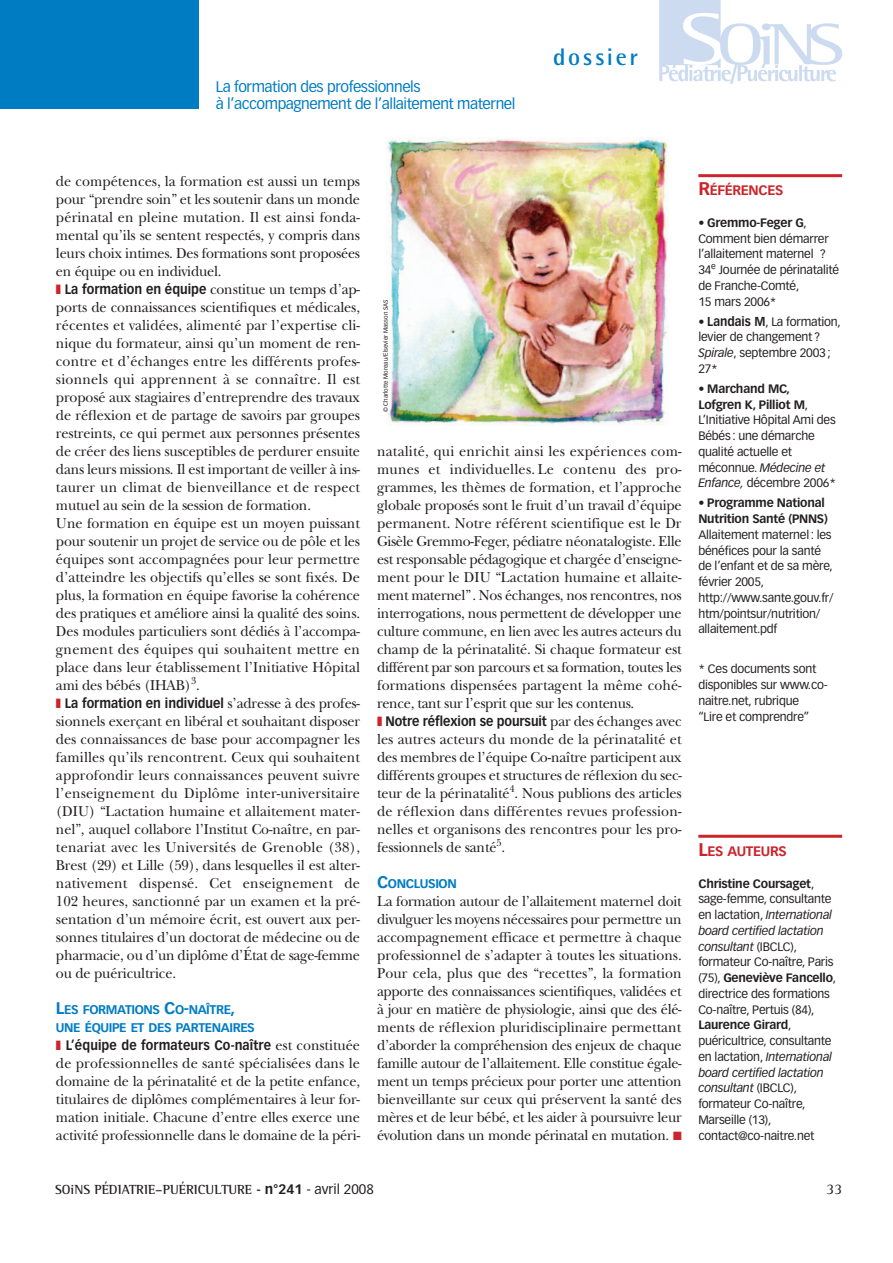
<style>
.page{position:relative;width:893px;height:1263px;background:#fff}
.page>*{position:absolute;margin:0;border:0;box-sizing:border-box;transform-origin:0 0}
.t1{font:700 24px "Rotis Semi Sans";letter-spacing:.105em;color:#007cc2}
.t2{font:15px/18px "New Baskerville";letter-spacing:-.01em;color:#231f20;text-align:justify;scale:.95 1}
.t3{font:15px/17px "Vectora LH";letter-spacing:-.03em;color:#007cc2}
.t4{font:15px "Rotis Semi Serif";color:#231f20}
.t5{font:700 13.5px "Vectora LH";color:#231f20;scale:.92 1}
.t6{font:700 13.5px "Rotis Semi Serif";color:#231f20}
.t7{font:700 13.5px "Vectora LH";letter-spacing:-.025em;color:#cc242b}
.t8{font:700 12.3px/18px "Vectora LH";letter-spacing:-.03em;color:#007cc2}
.t9{font:12px/15.8px "Vectora LH";letter-spacing:-.015em;color:#231f20}
.t10{font:700 12px/15.8px "Vectora LH";letter-spacing:-.02em;color:#231f20}
.t11{font:6px "Vectora LH";color:#231f20}
.s1{color:#cc242b}
.s2{font-family:"Vectora LH";font-weight:700;font-size:13.5px}
.s3{font-family:"New Baskerville";font-weight:400;font-size:15px}
.s4{font-size:16.5px}
.s5{font-size:18px}
.s6{font-weight:700}
.s7{font-weight:700;font-size:12.75px}
.s8{font-style:italic}
.s9{font-weight:400}
.s10{font-family:"Helvetica";font-weight:400}
.s11{font-family:"Vectora LH"}
.s12{font-family:"Vectora LH";font-weight:400}
</style>
<div class="page">
<div style="left:0;top:0;width:199px;height:109px;background:#007cc2"></div>
<img style="left:659px;top:0;width:183px;height:84px">
<hr style="left:698px;top:835px;width:144px;height:3px;background:#cc242b">
<img style="left:386px;top:139px;width:282px;height:286px">
<hr style="left:698px;top:174px;width:144px;height:3px;background:#cc242b">
<p class="t3" style="left:216px;top:78px;width:301px">La formation des professionnels<br>à l’accompagnement de l’allaitement maternel</p>
<h1 class="t1" style="left:553px;top:42px;width:86px">dossier</h1>
<p class="t2" style="left:56px;top:172px;width:321px;text-align:left">de compétences, la formation est aussi un temps pour “prendre soin” et les soutenir dans un monde périnatal en pleine mutation. Il est ainsi fonda&shy;mental qu’ils se sentent respectés, y compris dans leurs choix intimes. Des formations sont proposées en équipe ou en individuel.<br><span class="s1">❚</span> <span class="s2">La formation en équipe</span> constitue un temps d’ap&shy;ports de connaissances scientifiques et médicales, récentes et validées, alimenté par l’expertise cli&shy;nique du formateur, ainsi qu’un moment de ren&shy;contre et d’échanges entre les différents profes&shy;sionnels qui apprennent à se connaître. Il est proposé aux stagiaires d’entreprendre des travaux de réflexion et de partage de savoirs par groupes restreints, ce qui permet aux personnes présentes de créer des liens susceptibles de perdurer ensuite dans leurs missions. Il est important de veiller à ins&shy;taurer un climat de bienveillance et de respect mutuel au sein de la session de formation.<br>Une formation en équipe est un moyen puissant pour soutenir un projet de service ou de pôle et les équipes sont accompagnées pour leur permettre d’atteindre les objectifs qu’elles se sont fixés. De plus, la formation en équipe favorise la cohérence des pratiques et améliore ainsi la qualité des soins.<br>Des modules particuliers sont dédiés à l’accompa&shy;gnement des équipes qui souhaitent mettre en place dans leur établissement l’Initiative Hôpital ami des bébés (IHAB)<sup>3</sup>.</p>
<p class="t5" style="left:56px;top:695px;width:332px"><span class="s1">❚</span> La formation en individuel <span class="s3">s’adresse à des profes-</span></p>
<p class="t2" style="left:56px;top:712px;width:321px">sionnels exerçant en libéral et souhaitant disposer des connaissances de base pour accompagner les familles qu’ils rencontrent. Ceux qui souhaitent approfondir leurs connaissances peuvent suivre l’enseignement du Diplôme inter-universitaire (DIU) “Lactation humaine et allaitement mater&shy;nel”, auquel collabore l’Institut Co-naître, en par&shy;tenariat avec les Universités de Grenoble (38), Brest (29) et Lille (59), dans lesquelles il est alter&shy;nativement dispensé. Cet enseignement de 102 heures, sanctionné par un examen et la pré&shy;sentation d’un mémoire écrit, est ouvert aux per&shy;sonnes titulaires d’un doctorat de médecine ou de pharmacie, ou d’un diplôme d’État de sage-femme ou de puéricultrice.</p>
<p class="t8" style="left:56px;top:1000px;width:200px"><span class="s4">L</span>ES FORMATIONS <span class="s4">C</span>O<span class="s4">-</span>NAÎTRE<span class="s4">,<br></span>UNE ÉQUIPE ET DES PARTENAIRES</p>
<p class="t5" style="left:56px;top:1037px;width:332px"><span class="s1">❚</span> L’équipe de formateurs Co-naître <span class="s3">est constituée</span></p>
<p class="t2" style="left:56px;top:1054px;width:321px">de professionnelles de santé spécialisées dans le domaine de la périnatalité et de la petite enfance, titulaires de diplômes complémentaires à leur for&shy;mation initiale. Chacune d’entre elles exerce une activité professionnelle dans le domaine de la péri-</p>
<p class="t11" style="left:382px;top:412px;width:114px;rotate:-90deg">© Charlotte Moreau/Elsevier Masson SAS</p>
<p class="t2" style="left:377px;top:442px;width:322px">natalité, qui enrichit ainsi les expériences com&shy;munes et individuelles. Le contenu des pro&shy;grammes, les thèmes de formation, et l’approche globale proposés sont le fruit d’un travail d’équipe permanent. Notre référent scientifique est le Dr Gisèle Gremmo-Feger, pédiatre néonatalogiste. Elle est responsable pédagogique et chargée d’enseigne&shy;ment pour le DIU “Lactation humaine et allaite&shy;ment maternel” . Nos échanges, nos rencontres, nos interrogations, nous permettent de développer une culture commune, en lien avec les autres acteurs du champ de la périnatalité. Si chaque formateur est différent par son parcours et sa formation, toutes les formations dispensées partagent la même cohé&shy;rence, tant sur l’esprit que sur les contenus.</p>
<p class="t5" style="left:377px;top:713px;width:332px"><span class="s1">❚</span> Notre réflexion se poursuit <span class="s3">par des échanges avec</span></p>
<p class="t2" style="left:377px;top:730px;width:322px">les autres acteurs du monde de la périnatalité et des membres de l’équipe Co-naître participent aux différents groupes et structures de réflexion du sec&shy;teur de la périnatalité<sup>4</sup>. Nous publions des articles de réflexion dans différentes revues profession&shy;nelles et organisons des rencontres pour les pro&shy;fessionnels de santé<sup>5</sup>.</p>
<p class="t8" style="left:377px;top:874px;width:81px"><span class="s4">C</span>ONCLUSION</p>
<p class="t2" style="left:377px;top:892px;width:322px">La formation autour de l’allaitement maternel doit divulguer les moyens nécessaires pour permettre un accompagnement efficace et permettre à chaque professionnel de s’adapter à toutes les situations.<br>Pour cela, plus que des “recettes”, la formation apporte des connaissances scientifiques, validées et à jour en matière de physiologie, ainsi que des élé&shy;ments de réflexion pluridisciplinaire permettant d’aborder la compréhension des enjeux de chaque famille autour de l’allaitement. Elle constitue égale&shy;ment un temps précieux pour porter une attention bienveillante sur ceux qui préservent la santé des mères et de leur bébé, et les aider à poursuivre leur évolution dans un monde périnatal en mutation. <span class="s1">■</span></p>
<p class="t7" style="left:698px;top:182px;width:87px"><span class="s5">R</span>ÉFÉRENCES</p>
<p class="t9" style="left:698px;top:215px;width:142px">• <span class="s6">Gremmo-Feger G</span>,<br>Comment bien démarrer l’allaitement maternel ?<br>34<sup>e</sup> Journée de périnatalité de Franche-Comté,<br>15 mars 2006*</p>
<p class="t9" style="left:698px;top:314px;width:144px">• <span class="s7">Landais M</span>, La formation, levier de changement ?<br><span class="s8">Spirale</span>, septembre 2003;<br>27*</p>
<p class="t9" style="left:698px;top:381px;width:139px">• <span class="s6">Marchand MC,<br>Lofgren K, Pilliot M</span>,<br>L’Initiative Hôpital Ami des<br>Bébés : une démarche qualité actuelle et méconnue. <span class="s8">Médecine et<br>Enfance,</span> décembre 2006*</p>
<p class="t10" style="left:698px;top:495px;width:131px"><span class="s9">•</span> Programme National<br>Nutrition Santé (PNNS)</p>
<p class="t9" style="left:698px;top:527px;width:137px">Allaitement maternel: les bénéfices pour la santé de l’enfant et de sa mère, février 2005, http://www.sante.gouv.fr/ htm/pointsur/nutrition/ allaitement.pdf</p>
<p class="t9" style="left:698px;top:661px;width:131px">* Ces documents sont disponibles sur www.co&shy;naitre.net, rubrique<br>“Lire et comprendre”</p>
<p class="t7" style="left:698px;top:843px;width:90px"><span class="s5">L</span>ES AUTEURS</p>
<p class="t9" style="left:698px;top:875px;width:139px"><span class="s6">Christine Coursaget</span>, sage-femme, consultante en lactation, <span class="s8">International board certified lactation consultant</span> (IBCLC), formateur Co-naître, Paris (75), <span class="s6">Geneviève Fancello</span>, directrice des formations<br>Co-naître, Pertuis (84),<br><span class="s6">Laurence Girard</span>, puéricultrice, consultante en lactation, <span class="s8">International board certified lactation consultant</span> (IBCLC), formateur Co-naître,<br>Marseille (13), contact@co-naitre.net</p>
<p class="t6" style="left:55px;top:1181px;width:320px">SOiNS PÉDIATRIE–PUÉRICULTURE <span class="s10">-</span> <span class="s11">n°241</span> <span class="s12">- avril 2008</span></p>
<p class="t4" style="left:826px;top:1180px;width:17px">33</p>
</div>
